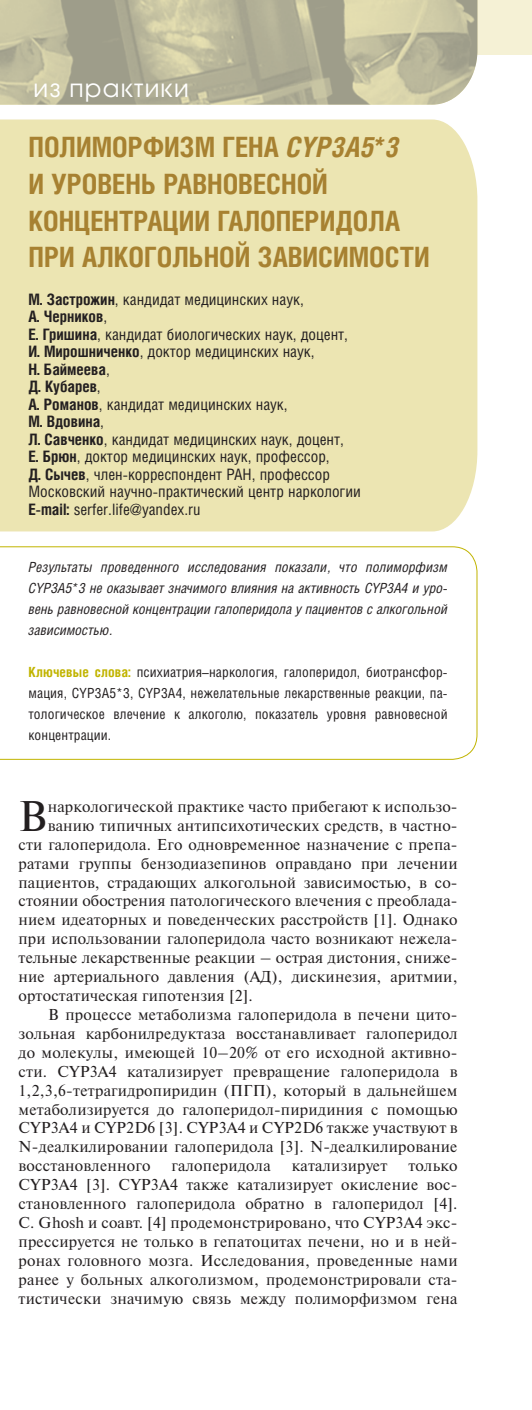
<style>
.page{position:relative;width:532px;height:1410px;background:#fff}
.page>*{position:absolute;margin:0;border:0;box-sizing:border-box;transform-origin:0 0}
.t1{font:42.7px "Newton C";color:#231f20}
.t2{font:700 28px/36.8px "Helios Cond";color:#a78131}
.t3{font:24.5px "Avant Garde Gothic C";letter-spacing:.05em;color:#fff}
.t4{font:15.75px/18.9px "Newton C";letter-spacing:.01em;color:#231f20;text-align:justify}
.t5{font:15.75px/17.5px "Helios Cond";color:#231f20}
.t6{font:italic 14px/21px "Helios Cond";color:#231f20;text-align:justify}
.t7{font:14px/21px "Helios Cond";letter-spacing:.01em;color:#231f20;text-align:justify}
.s1{font-style:italic}
.s2{font-weight:700}
.s3{font-weight:700;color:#c1b400}
</style>
<div class="page">
<div style="left:0;top:0;width:532px;height:55px;background:#f5f1d5"></div>
<div style="left:0;top:119px;width:477px;height:412px;background:#ece5b2"></div>
<svg style="left:0;top:546px;width:478px;height:214px"></svg>
<svg style="left:0;top:0;width:432px;height:105px"></svg>
<img style="left:432px;top:0;width:45px;height:105px">
<h3 class="t3" style="left:33px;top:77px;width:157px">из практики</h3>
<h2 class="t2" style="left:28px;top:132px;width:403px">ПОЛИМОРФИЗМ ГЕНА <span class="s1">CYP3A5*3<br></span>И УРОВЕНЬ РАВНОВЕСНОЙ<br>КОНЦЕНТРАЦИИ ГАЛОПЕРИДОЛА<br>ПРИ АЛКОГОЛЬНОЙ ЗАВИСИМОСТИ</h2>
<p class="t5" style="left:28px;top:292px;width:334px"><span class="s2">М. Застрожин</span>, кандидат медицинских наук,<br><span class="s2">А. Черников</span>,<br><span class="s2">Е. Гришина</span>, кандидат биологических наук, доцент, <span class="s2">И. Мирошниченко</span>, доктор медицинских наук,<br><span class="s2">Н. Баймеева</span>,<br><span class="s2">Д. Кубарев</span>,<br><span class="s2">А. Романов</span>, кандидат медицинских наук,<br><span class="s2">М. Вдовина</span>,<br><span class="s2">Л. Савченко</span>, кандидат медицинских наук, доцент,<br><span class="s2">Е. Брюн</span>, доктор медицинских наук, профессор,<br><span class="s2">Д. Сычев</span>, член-корреспондент РАН, профессор Московский научно-практический центр наркологии <span class="s2">E-mail:</span> serfer.life@yandex.ru</p>
<p class="t6" style="left:28px;top:558px;width:421px">Результаты проведенного исследования показали, что полиморфизм CYP3A5*3 не оказывает значимого влияния на активность CYP3A4 и уро&shy;вень равновесной концентрации галоперидола у пациентов с алкогольной зависимостью.</p>
<p class="t7" style="left:28px;top:663px;width:421px"><span class="s3">Ключевые слова:</span> психиатрия–наркология, галоперидол, биотрансфор&shy;мация, CYP3A5*3, CYP3A4, нежелательные лекарственные реакции, па&shy;тологическое влечение к алкоголю, показатель уровня равновесной концентрации.</p>
<h1 class="t1" style="left:19px;top:800px;width:30px">В</h1>
<p class="t4" style="left:48px;top:798px;width:411px">наркологической практике часто прибегают к использо-</p>
<p class="t4" style="left:48px;top:817px;width:411px">ванию типичных антипсихотических средств, в частно-</p>
<p class="t4" style="left:19px;top:836px;width:441px">сти галоперидола. Его одновременное назначение с препа-</p>
<p class="t4" style="left:19px;top:855px;width:441px">ратами группы бензодиазепинов оправдано при лечении</p>
<p class="t4" style="left:19px;top:874px;width:441px">пациентов, страдающих алкогольной зависимостью, в со-</p>
<p class="t4" style="left:19px;top:893px;width:441px">стоянии обострения патологического влечения с преоблада-</p>
<p class="t4" style="left:19px;top:912px;width:441px">нием идеаторных и поведенческих расстройств [1]. Однако</p>
<p class="t4" style="left:19px;top:931px;width:441px">при использовании галоперидола часто возникают нежела-</p>
<p class="t4" style="left:19px;top:949px;width:441px">тельные лекарственные реакции – острая дистония, сниже-</p>
<p class="t4" style="left:19px;top:968px;width:441px">ние артериального давления (АД), дискинезия, аритмии,</p>
<p class="t4" style="left:19px;top:987px;width:236px">ортостатическая гипотензия [2].</p>
<p class="t4" style="left:48px;top:1006px;width:411px">В процессе метаболизма галоперидола в печени цито-</p>
<p class="t4" style="left:19px;top:1025px;width:441px">зольная карбонилредуктаза восстанавливает галоперидол</p>
<p class="t4" style="left:19px;top:1044px;width:441px">до молекулы, имеющей 10–20% от его исходной активно-</p>
<p class="t4" style="left:19px;top:1063px;width:441px">сти. CYP3A4 катализирует превращение галоперидола в</p>
<p class="t4" style="left:19px;top:1082px;width:441px">1,2,3,6-тетрагидропиридин (ПГП), который в дальнейшем</p>
<p class="t4" style="left:19px;top:1101px;width:441px">метаболизируется до галоперидол-пиридиния с помощью</p>
<p class="t4" style="left:19px;top:1120px;width:441px">CYP3A4 и CYP2D6 [3]. CYP3A4 и CYP2D6 также участвуют в</p>
<p class="t4" style="left:19px;top:1138px;width:441px">N-деалкилировании галоперидола [3]. N-деалкилирование</p>
<p class="t4" style="left:19px;top:1157px;width:134px">восстановленного</p>
<p class="t4" style="left:172px;top:1157px;width:101px">галоперидола</p>
<p class="t4" style="left:292px;top:1157px;width:97px">катализирует</p>
<p class="t4" style="left:19px;top:1157px;width:441px;text-indent:390px">только CYP3A4 [3]. CYP3A4 также катализирует окисление вос&shy;становленного галоперидола обратно в галоперидол [4].<br>С. Ghosh и соавт. [4] продемонстрировано, что CYP3A4 экс&shy;прессируется не только в гепатоцитах печени, но и в ней&shy;ронах головного мозга. Исследования, проведенные нами ранее у больных алкоголизмом, продемонстрировали ста&shy;тистически значимую связь между полиморфизмом гена</p>
</div>
